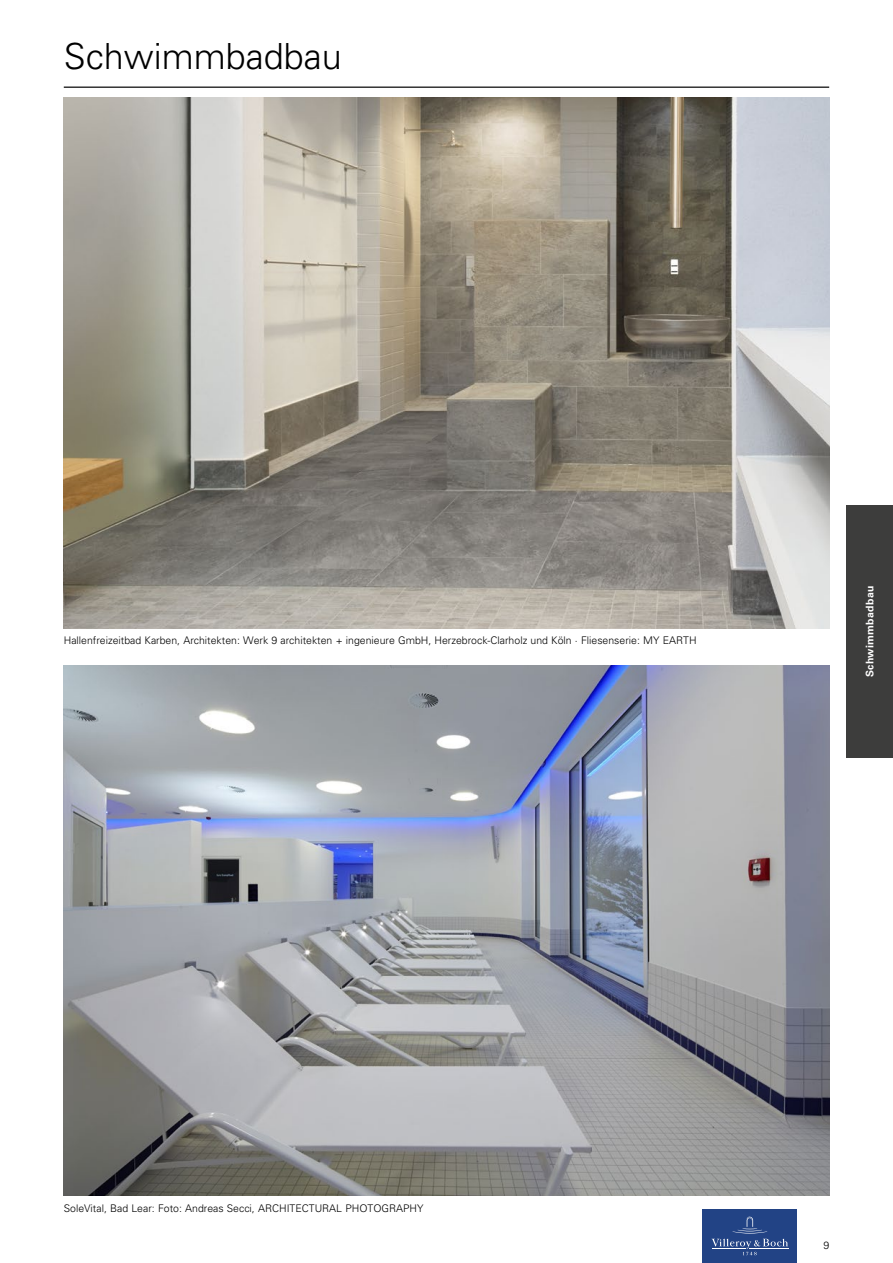
<style>
.page{position:relative;width:893px;height:1263px;background:#fff}
.page>*{position:absolute;margin:0;border:0;box-sizing:border-box;transform-origin:0 0}
.t1{font:300 36px "Univers LT Std";color:#000}
.t2{font:300 10.5px "Univers LT Std";color:#000}
.t3{font:700 10.5px "Univers LT Std";letter-spacing:.025em;color:#fff}
</style>
<div class="page">
<div style="left:846px;top:505px;width:47px;height:253px;background:#3d3d3c"></div>
<div style="left:702px;top:1209px;width:95px;height:54px;background:#224385"></div>
<svg style="left:732px;top:1217px;width:35px;height:16px"></svg>
<svg style="left:712px;top:1239px;width:76px;height:16px"></svg>
<hr style="left:64px;top:87px;width:765px;height:1px;background:#000">
<img style="left:64px;top:98px;width:765px;height:530px">
<img style="left:64px;top:665px;width:765px;height:530px">
<h1 class="t1" style="left:64px;top:35px;width:280px">Schwimmbadbau</h1>
<p class="t2" style="left:64px;top:634px;width:634px">Hallenfreizeitbad Karben, Architekten: Werk 9 architekten + ingenieure GmbH, Herzebrock-Clarholz und Köln · Fliesenserie: MY EARTH</p>
<p class="t3" style="left:863px;top:677px;width:93px;rotate:-90deg">Schwimmbadbau</p>
<p class="t2" style="left:64px;top:1201px;width:361px">SoleVital, Bad Lear: Foto: Andreas Secci, ARCHITECTURAL PHOTOGRAPHY</p>
<p class="t2" style="left:823px;top:1239px;width:7px">9</p>
</div>
